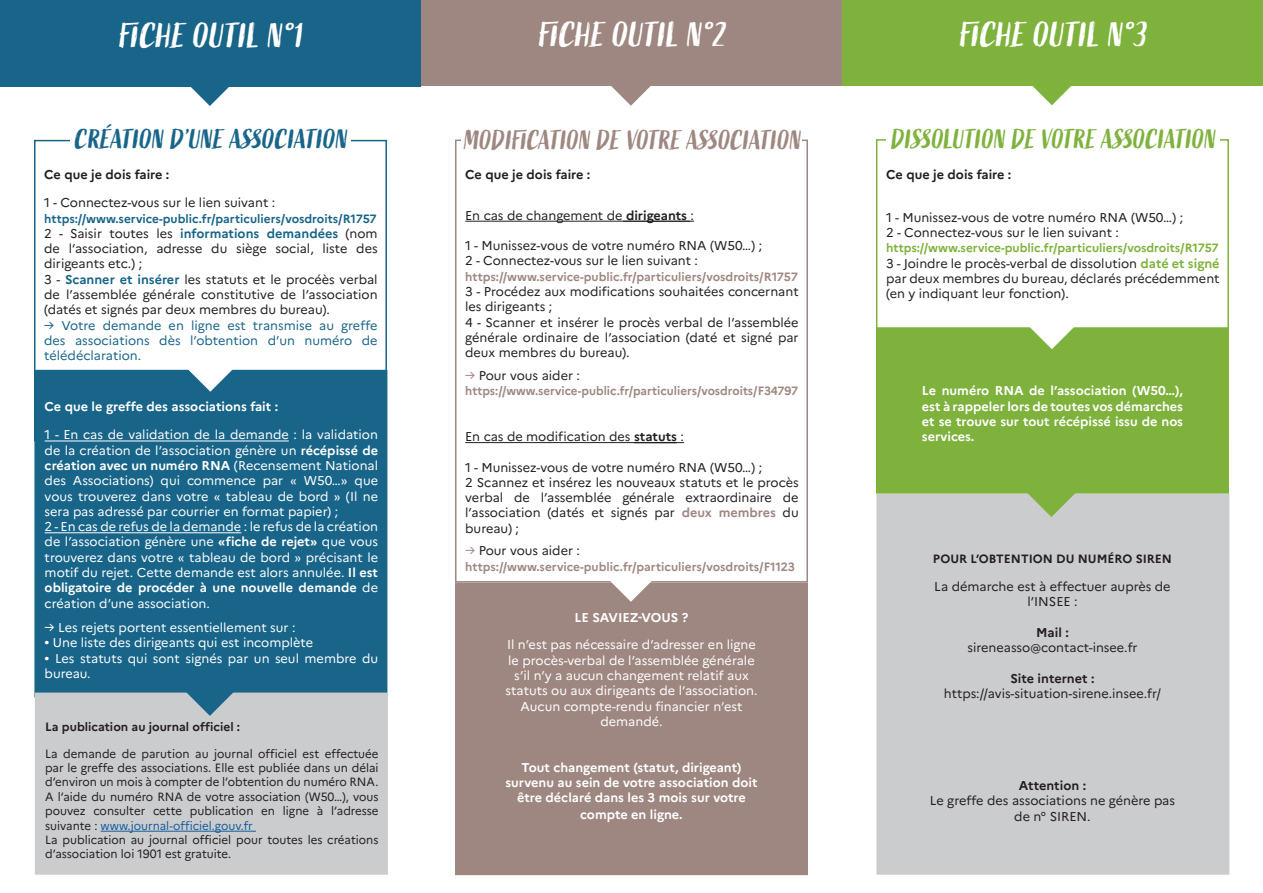
<style>
.page{position:relative;width:1263px;height:893px;background:#fff}
.page>*{position:absolute;margin:0;border:0;box-sizing:border-box;transform-origin:0 0}
.t1{font:34.5px "Active One";letter-spacing:.01em;color:#fff}
.t2{font:27px "Active One";color:#9e8781}
.t3{font:27px "Active One";color:#7eb23c}
.t4{font:27px "Active One";letter-spacing:.005em;color:#186589}
.t5{font:12.75px/15.3px "Marianne";color:#231f20}
.t6{font:12.75px/15.3px "Marianne";color:#fff}
.t7{font:700 12.75px/15.6px "Marianne";color:#fff;text-align:center}
.t8{font:12.75px/15.3px "Marianne";color:#186589;text-align:justify}
.t9{font:700 12.75px "Marianne";color:#231f20}
.t10{font:12px/14.4px "Marianne";color:#231f20;scale:.96 1}
.t11{font:700 12px "Marianne";color:#9e8781}
.t12{font:700 12px "Marianne";color:#231f20}
.t13{font:700 12px "Marianne";color:#186589}
.t14{font:700 12px "Marianne";color:#7eb23c}
.s1{font-weight:700;color:#186589}
.s2{font-weight:700;color:#7eb23c}
.s3{font-weight:700}
.s4{color:#9e8781}
.s5{font-weight:700;color:#9e8781}
.s6{font-weight:500}
.s7{color:#175d9e}
</style>
<div class="page">
<div style="left:0;top:0;width:421px;height:86px;background:#186589"></div>
<div style="left:421px;top:0;width:421px;height:86px;background:#9e8781"></div>
<div style="left:842px;top:0;width:421px;height:86px;background:#7eb23c"></div>
<div style="left:455px;top:140px;width:353px;height:443px;border:2px solid #9e8781"></div>
<div style="left:34px;top:370px;width:353px;height:327px;background:#186589"></div>
<div style="left:455px;top:583px;width:353px;height:292px;background:#9e8781"></div>
<div style="left:876px;top:327px;width:353px;height:167px;background:#7eb23c;border:2px solid #7eb23c"></div>
<div style="left:35px;top:693px;width:353px;height:182px;background:#cbccce;border:2px solid #cbccce"></div>
<div style="left:876px;top:494px;width:353px;height:381px;background:#cbccce;border:2px solid #cbccce"></div>
<svg style="left:173px;top:86px;width:75px;height:20px"></svg>
<svg style="left:611px;top:86px;width:40px;height:20px"></svg>
<svg style="left:1032px;top:86px;width:39px;height:19px"></svg>
<svg style="left:173px;top:369px;width:76px;height:23px"></svg>
<svg style="left:594px;top:580px;width:75px;height:22px"></svg>
<svg style="left:1014px;top:327px;width:76px;height:22px"></svg>
<div style="left:462px;top:109px;width:340px;height:84px;background:#fff"></div>
<hr style="left:465px;top:221px;width:158px;height:1px;background:#231f20">
<hr style="left:623px;top:221px;width:68px;height:1px;background:#231f20">
<hr style="left:465px;top:442px;width:169px;height:1px;background:#231f20">
<hr style="left:634px;top:442px;width:43px;height:1px;background:#231f20">
<svg style="left:173px;top:692px;width:75px;height:24px"></svg>
<svg style="left:1014px;top:491px;width:76px;height:26px"></svg>
<hr style="left:101px;top:831px;width:155px;height:1px;background:#175d9e">
<hr style="left:45px;top:440px;width:244px;height:1px;background:#fff">
<hr style="left:45px;top:532px;width:196px;height:1px;background:#fff">
<h1 class="t1" style="left:118px;top:16px;width:186px">FICHE OUTIL N°1</h1>
<h1 class="t1" style="left:538px;top:15px;width:189px">FICHE OUTIL N°2</h1>
<h1 class="t1" style="left:959px;top:15px;width:189px">FICHE OUTIL N°3</h1>
<h2 class="t4" style="left:74px;top:124px;width:275px">CRÉATION D’UNE ASSOCIATION</h2>
<h2 class="t2" style="left:463px;top:125px;width:339px">MODIFICATION DE VOTRE ASSOCIATION</h2>
<h2 class="t3" style="left:890px;top:123px;width:327px">DISSOLUTION DE VOTRE ASSOCIATION</h2>
<p class="t9" style="left:44px;top:167px;width:127px">Ce que je dois faire :</p>
<p class="t5" style="left:44px;top:195px;width:233px">1 - Connectez-vous sur le lien suivant :</p>
<p class="t13" style="left:44px;top:211px;width:334px">https://www.service-public.fr/particuliers/vosdroits/R1757</p>
<p class="t5" style="left:44px;top:226px;width:335px">2 - Saisir toutes les <span class="s1">informations demandées</span> (nom de l’association, adresse du siège social, liste des dirigeants etc.) ;<br>3 - <span class="s1">Scanner et insérer</span> les statuts et le procéès verbal de l’assemblée générale constitutive de l’association (datés et signés par deux membres du bureau).</p>
<p class="t8" style="left:44px;top:317px;width:335px">→ Votre demande en ligne est transmise au greffe des associations dès l’obtention d’un numéro de télédéclaration.</p>
<p class="t9" style="left:886px;top:166px;width:127px">Ce que je dois faire :</p>
<p class="t5" style="left:886px;top:210px;width:298px">1 - Munissez-vous de votre numéro RNA (W50…) ;<br>2 - Connectez-vous sur le lien suivant :</p>
<p class="t14" style="left:886px;top:241px;width:334px">https://www.service-public.fr/particuliers/vosdroits/R1757</p>
<p class="t5" style="left:886px;top:255px;width:335px;text-align:justify">3 - Joindre le procès-verbal de dissolution <span class="s2">daté et signé </span>par deux membres du bureau, déclarés précédemment (en y indiquant leur fonction).</p>
<p class="t9" style="left:465px;top:167px;width:127px">Ce que je dois faire :</p>
<p class="t5" style="left:465px;top:207px;width:230px">En cas de changement de <span class="s3">dirigeants</span> :</p>
<p class="t5" style="left:465px;top:238px;width:298px">1 - Munissez-vous de votre numéro RNA (W50…) ;<br>2 - Connectez-vous sur le lien suivant :</p>
<p class="t11" style="left:465px;top:269px;width:334px">https://www.service-public.fr/particuliers/vosdroits/R1757</p>
<p class="t5" style="left:465px;top:284px;width:335px">3 - Procédez aux modifications souhaitées concernant les dirigeants ;<br>4 - Scanner et insérer le procès verbal de l’assemblée générale ordinaire de l’association (daté et signé par deux membres du bureau).</p>
<p class="t5" style="left:465px;top:367px;width:116px"><span class="s4">→</span> Pour vous aider :</p>
<p class="t11" style="left:465px;top:383px;width:334px">https://www.service-public.fr/particuliers/vosdroits/F34797</p>
<p class="t5" style="left:465px;top:429px;width:220px">En cas de modification des <span class="s3">statuts</span> :</p>
<p class="t5" style="left:465px;top:459px;width:335px">1 - Munissez-vous de votre numéro RNA (W50…) ;<br>2 Scannez et insérez les nouveaux statuts et le procès verbal de l’assemblée générale extraordinaire de l’association (datés et signés par <span class="s5">deux membres</span> du bureau) ;</p>
<p class="t5" style="left:465px;top:543px;width:116px"><span class="s4">→</span> Pour vous aider :</p>
<p class="t11" style="left:465px;top:559px;width:331px">https://www.service-public.fr/particuliers/vosdroits/F1123</p>
<p class="t7" style="left:922px;top:383px;width:263px;text-align:justify">Le numéro RNA de l’association (W50…), est à rappeler lors de toutes vos démarches et se trouve sur tout récépissé issu de nos services.</p>
<p class="t7" style="left:45px;top:399px;width:235px">Ce que le greffe des associations fait :</p>
<p class="t6" style="left:45px;top:427px;width:335px">1 - En cas de validation de la demande : la validation de la création de l’association génère un <span class="s3">récépissé de création avec un numéro RNA</span> (Recensement National des Associations) qui commence par « W50…» que vous trouverez dans votre « tableau de bord » (Il ne sera pas adressé par courrier en format papier) ;<br>2 - En cas de refus de la demande : le refus de la création de l’association génère une <span class="s3">«fiche de rejet»</span> que vous trouverez dans votre « tableau de bord » précisant le motif du rejet. Cette demande est alors annulée. <span class="s3">Il est obligatoire de procéder à une nouvelle demande</span> de création d’une association.</p>
<p class="t6" style="left:45px;top:620px;width:252px">→ Les rejets portent essentiellement sur :</p>
<p class="t6" style="left:45px;top:635px;width:270px"><span class="s6">•</span> Une liste des dirigeants qui est incomplète</p>
<p class="t6" style="left:45px;top:650px;width:335px"><span class="s6">•</span> Les statuts qui sont signés par un seul membre du bureau.</p>
<p class="t12" style="left:933px;top:551px;width:241px">POUR L’OBTENTION DU NUMÉRO SIREN</p>
<p class="t5" style="left:934px;top:579px;width:238px;text-align:center">La démarche est à effectuer auprès de l’INSEE :</p>
<p class="t9" style="left:1036px;top:625px;width:34px">Mail :</p>
<p class="t5" style="left:967px;top:640px;width:172px">sireneasso@contact-insee.fr</p>
<p class="t9" style="left:1010px;top:670px;width:86px">Site internet :</p>
<p class="t5" style="left:944px;top:686px;width:219px">https://avis-situation-sirene.insee.fr/</p>
<p class="t7" style="left:575px;top:609px;width:115px">LE SAVIEZ-VOUS ?</p>
<p class="t6" style="left:505px;top:637px;width:254px;text-align:center">Il n’est pas nécessaire d’adresser en ligne le procès-verbal de l’assemblée générale s’il n’y a aucun changement relatif aux statuts ou aux dirigeants de l’association.<br>Aucun compte-rendu financier n’est demandé.</p>
<p class="t7" style="left:505px;top:759px;width:254px">Tout changement (statut, dirigeant) survenu au sein de votre association doit être déclaré dans les 3 mois sur votre compte en ligne.</p>
<p class="t12" style="left:45px;top:719px;width:197px">La publication au journal officiel :</p>
<p class="t10" style="left:45px;top:746px;width:349px">La demande de parution au journal officiel est effectuée par le greffe des associations. Elle est publiée dans un délai d’environ un mois à compter de l’obtention du numéro RNA.<br>A l’aide du numéro RNA de votre association (W50…), vous pouvez consulter cette publication en ligne à l’adresse suivante : <span class="s7">www.journal-officiel.gouv.fr<br></span>La publication au journal officiel pour toutes les créations d’association loi 1901 est gratuite.</p>
<p class="t9" style="left:1019px;top:778px;width:69px">Attention :</p>
<p class="t5" style="left:930px;top:793px;width:247px;text-align:center">Le greffe des associations ne génère pas de n° SIREN.</p>
</div>
